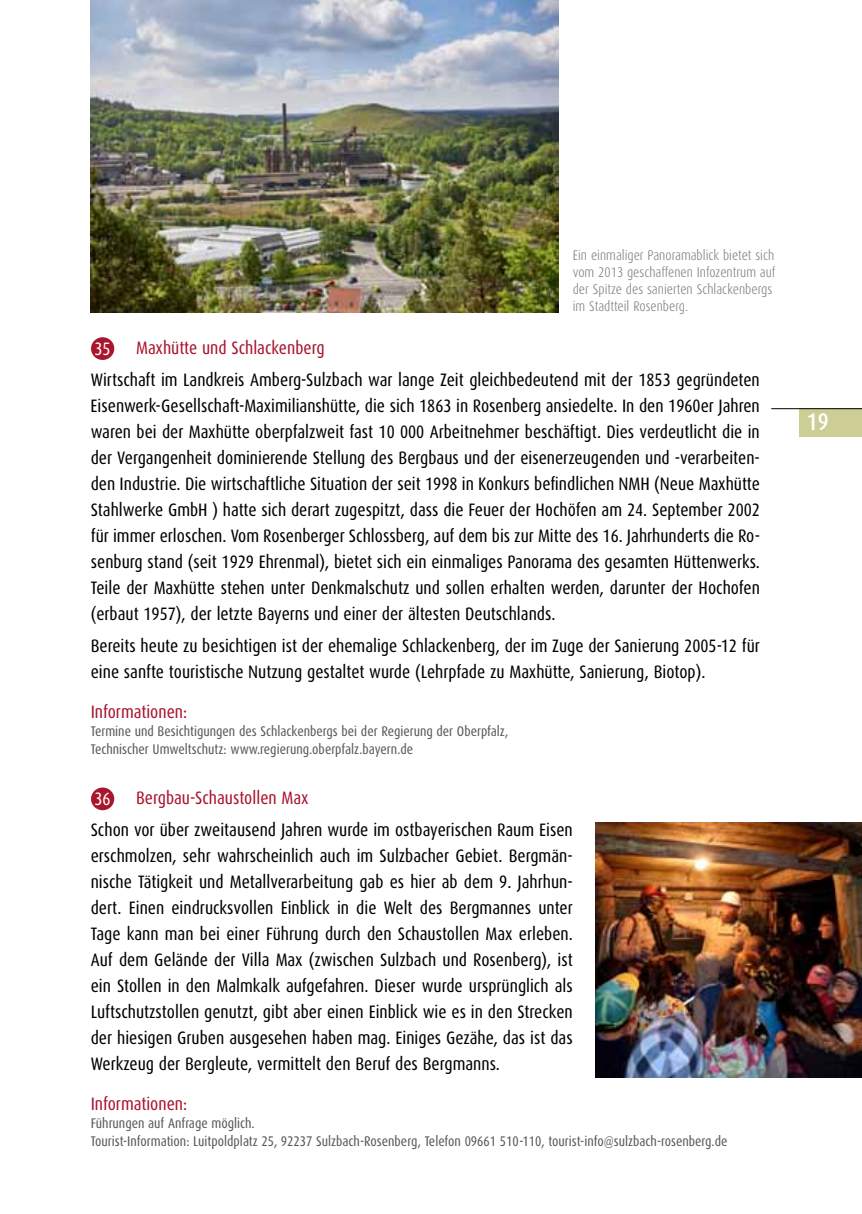
<style>
.page{position:relative;width:862px;height:1214px;background:#fff}
.page>*{position:absolute;margin:0;border:0;box-sizing:border-box;transform-origin:0 0}
.t1{font:500 24px "Dax Condensed";color:#fff}
.t2{font:18px/26px "Dax Condensed";color:#000;text-align:justify}
.t3{font:18px "Dax Condensed";color:#a9152d}
.t4{font:18px "Dax Condensed";color:#fff}
.t5{font:14px/18px "Dax Condensed";color:#58595b}
.t6{font:300 14px/16.8px "Dax Condensed";color:#808285}
</style>
<div class="page">
<div style="left:799px;top:408px;width:63px;height:29px;background:#ccce96"></div>
<hr style="left:771px;top:408px;width:91px;height:1px;background:#000">
<div style="left:92px;top:338px;width:21px;height:21px;background:#a9152d;border-radius:50%"></div>
<div style="left:91px;top:337px;width:23px;height:23px;border:2px solid #a9152d;border-radius:50%"></div>
<div style="left:92px;top:788px;width:21px;height:21px;background:#a9152d;border-radius:50%"></div>
<div style="left:91px;top:787px;width:23px;height:23px;border:2px solid #a9152d;border-radius:50%"></div>
<img style="left:595px;top:822px;width:267px;height:255px">
<img style="left:91px;top:0;width:468px;height:312px">
<p class="t6" style="left:573px;top:247px;width:204px">Ein einmaliger Panoramablick bietet sich vom 2013 geschaffenen Infozentrum auf der Spitze des sanierten Schlackenbergs im Stadtteil Rosenberg.</p>
<p class="t4" style="left:94px;top:338px;width:18px">35</p>
<p class="t3" style="left:136px;top:338px;width:190px">Maxhütte und Schlackenberg</p>
<p class="t2" style="left:91px;top:367px;width:671px">Wirtschaft im Landkreis Amberg-Sulzbach war lange Zeit gleichbedeutend mit der 1853 gegründeten Eisenwerk-Gesellschaft-Maximilianshütte, die sich 1863 in Rosenberg ansiedelte. In den 1960er Jahren waren bei der Maxhütte oberpfalzweit fast 10 000 Arbeitnehmer beschäftigt. Dies verdeutlicht die in der Vergangenheit dominierende Stellung des Bergbaus und der eisenerzeugenden und -verarbeiten&shy;den Industrie. Die wirtschaftliche Situation der seit 1998 in Konkurs befindlichen NMH (Neue Maxhütte Stahlwerke GmbH ) hatte sich derart zugespitzt, dass die Feuer der Hochöfen am 24. September 2002 für immer erloschen. Vom Rosenberger Schlossberg, auf dem bis zur Mitte des 16. Jahrhunderts die Ro&shy;senburg stand (seit 1929 Ehrenmal), bietet sich ein einmaliges Panorama des gesamten Hüttenwerks.<br>Teile der Maxhütte stehen unter Denkmalschutz und sollen erhalten werden, darunter der Hochofen (erbaut 1957), der letzte Bayerns und einer der ältesten Deutschlands.</p>
<p class="t2" style="left:91px;top:633px;width:670px">Bereits heute zu besichtigen ist der ehemalige Schlackenberg, der im Zuge der Sanierung 2005-12 für eine sanfte touristische Nutzung gestaltet wurde (Lehrpfade zu Maxhütte, Sanierung, Biotop).</p>
<p class="t3" style="left:91px;top:702px;width:98px">Informationen:</p>
<p class="t5" style="left:91px;top:722px;width:419px">Termine und Besichtigungen des Schlackenbergs bei der Regierung der Oberpfalz,<br>Technischer Umweltschutz: www.regierung.oberpfalz.bayern.de</p>
<p class="t4" style="left:94px;top:788px;width:18px">36</p>
<p class="t3" style="left:136px;top:788px;width:174px">Bergbau-Schaustollen Max</p>
<p class="t2" style="left:91px;top:817px;width:483px">Schon vor über zweitausend Jahren wurde im ostbayerischen Raum Eisen erschmolzen, sehr wahrscheinlich auch im Sulzbacher Gebiet. Bergmän&shy;nische Tätigkeit und Metallverarbeitung gab es hier ab dem 9. Jahrhun&shy;dert. Einen eindrucksvollen Einblick in die Welt des Bergmannes unter Tage kann man bei einer Führung durch den Schaustollen Max erleben.<br>Auf dem Gelände der Villa Max (zwischen Sulzbach und Rosenberg), ist ein Stollen in den Malmkalk aufgefahren. Dieser wurde ursprünglich als Luftschutzstollen genutzt, gibt aber einen Einblick wie es in den Strecken der hiesigen Gruben ausgesehen haben mag. Einiges Gezähe, das ist das Werkzeug der Bergleute, vermittelt den Beruf des Bergmanns.</p>
<p class="t3" style="left:91px;top:1094px;width:98px">Informationen:</p>
<p class="t5" style="left:91px;top:1114px;width:638px">Führungen auf Anfrage möglich.<br>Tourist-Information: Luitpoldplatz 25, 92237 Sulzbach-Rosenberg, Telefon 09661 510-110, tourist-info@sulzbach-rosenberg.de</p>
<h1 class="t1" style="left:807px;top:408px;width:23px">19</h1>
</div>
